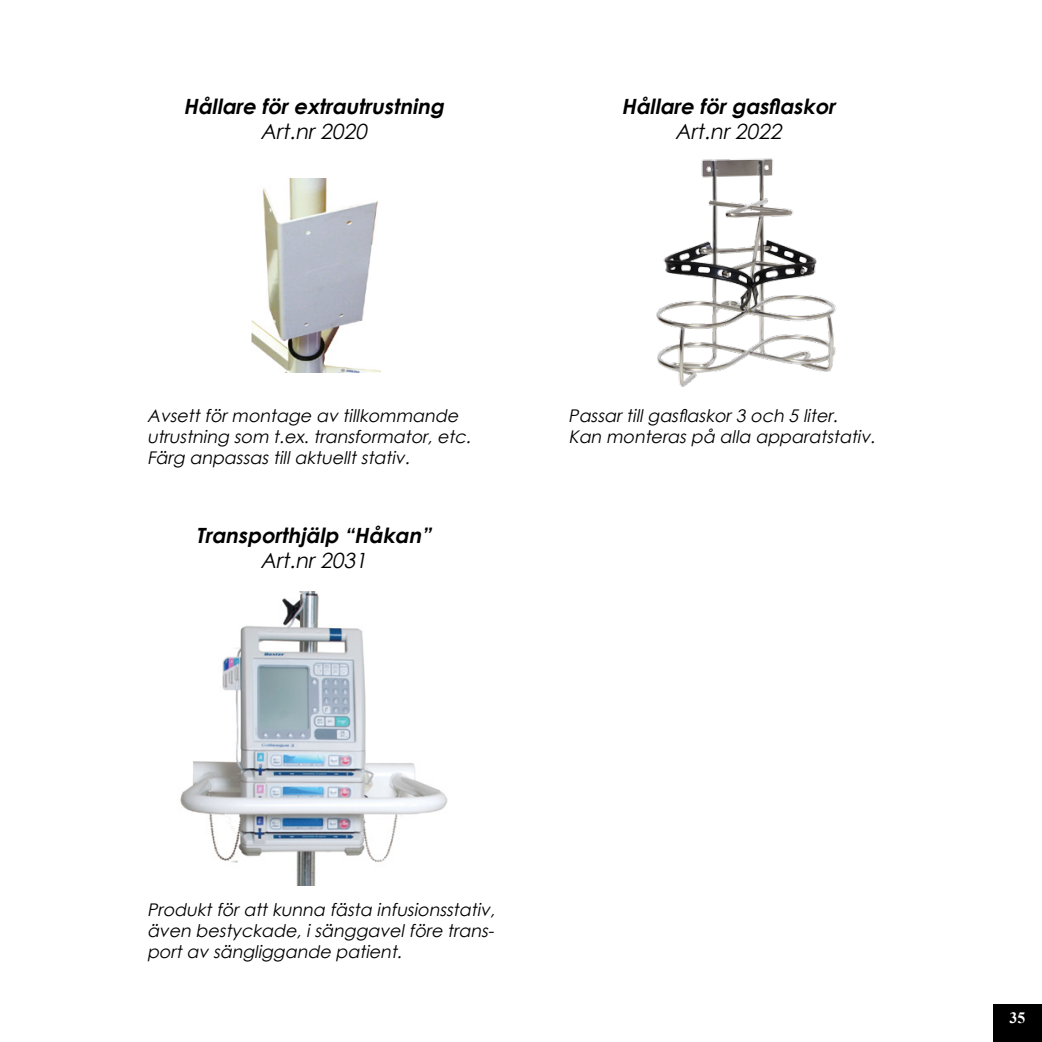
<style>
.page{position:relative;width:1042px;height:1042px;background:#fff}
.page>*{position:absolute;margin:0;border:0;box-sizing:border-box;transform-origin:0 0}
.t1{font:italic 700 21px "Century Gothic";color:#000}
.t2{font:italic 21px "Century Gothic";color:#000}
.t3{font:italic 17.5px/21px "Century Gothic";color:#000}
.t4{font:700 15.75px "Times New Roman";color:#fff}
</style>
<div class="page">
<img style="left:251px;top:178px;width:130px;height:194px">
<img style="left:656px;top:158px;width:180px;height:229px">
<img style="left:180px;top:591px;width:268px;height:294px">
<div style="left:994px;top:1004px;width:48px;height:38px;background:#000"></div>
<p class="t1" style="left:183px;top:91px;width:267px">Hållare förextrautrustning</p>
<p class="t2" style="left:260px;top:117px;width:113px">Art.nr2020</p>
<p class="t1" style="left:621px;top:91px;width:220px">Hållare förgasflaskor</p>
<p class="t2" style="left:675px;top:117px;width:113px">Art.nr2022</p>
<p class="t3" style="left:147px;top:405px;width:329px">Avsettförmontage av tillkommande utrustning som t.ex.transformator,etc.<br>Färg anpassastillaktuelltstativ.</p>
<p class="t3" style="left:568px;top:405px;width:312px">Passartillgasflaskor3 och 5 liter.<br>Kan monteraspå alla apparatstativ.</p>
<p class="t1" style="left:196px;top:519px;width:242px">Transporthjälp “Håkan”</p>
<p class="t2" style="left:260px;top:546px;width:113px">Art.nr2031</p>
<p class="t3" style="left:147px;top:899px;width:353px;text-align:justify">Produktförattkunna fästa infusionsstativ, även bestyckade,isänggavelföre trans&shy;portav sängliggande patient.</p>
<p class="t4" style="left:1009px;top:1007px;width:17px">35</p>
</div>
